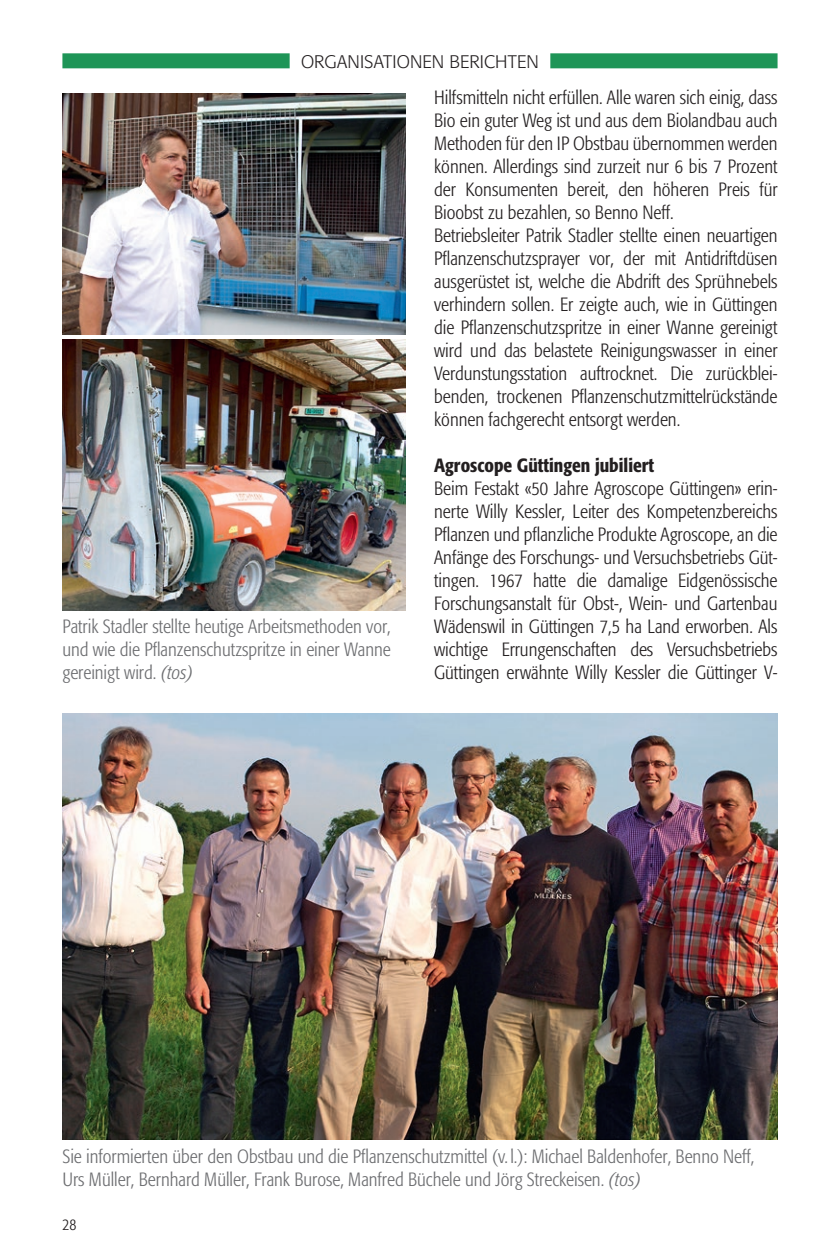
<style>
.page{position:relative;width:840px;height:1248px;background:#fff}
.page>*{position:absolute;margin:0;border:0;box-sizing:border-box;transform-origin:0 0}
.t1{font:300 condensed 19px/23px "Formata";color:#231f20}
.t2{font:300 condensed 19px/23px "Formata";color:#6c6d70}
.t3{font:500 condensed 19px "Formata";color:#231f20}
.t4{font:300 18px "Formata";letter-spacing:.005em;color:#231f20}
.t5{font:300 condensed 16px "Formata";color:#231f20}
.s1{font-style:italic}
</style>
<div class="page">
<div style="left:62px;top:53px;width:715px;height:15px;background:#1e9557"></div>
<div style="left:289px;top:52px;width:261px;height:18px;background:#fff"></div>
<img style="left:62px;top:339px;width:343px;height:271px">
<img style="left:62px;top:94px;width:343px;height:240px">
<img style="left:62px;top:713px;width:715px;height:426px">
<p class="t4" style="left:301px;top:51px;width:239px">ORGANISATIONEN BERICHTEN</p>
<p class="t2" style="left:62px;top:615px;width:330px;text-align:justify">Patrik Stadler stellte heutige Arbeitsmethoden vor, und wie die Pflanzenschutzspritze in einer Wanne gereinigt wird. <span class="s1">(tos)</span></p>
<p class="t1" style="left:434px;top:86px;width:345px">Hilfsmitteln nicht erfüllen. Alle waren sich einig, dass Bio ein guter Weg ist und aus dem Biolandbau auch Methoden für den IP Obstbau übernommen werden können. Allerdings sind zurzeit nur 6 bis 7 Prozent der Konsumenten bereit, den höheren Preis für Bioobst zu bezahlen, so Benno Neff.<br>Betriebsleiter Patrik Stadler stellte einen neuartigen Pflanzenschutzsprayer vor, der mit Antidriftdüsen ausgerüstet ist, welche die Abdrift des Sprühnebels verhindern sollen. Er zeigte auch, wie in Güttingen die Pflanzenschutzspritze in einer Wanne gereinigt wird und das belastete Reinigungswasser in einer Verdunstungsstation auftrocknet. Die zurückblei&shy;benden, trockenen Pflanzenschutzmittelrückstände können fachgerecht entsorgt werden.</p>
<p class="t3" style="left:434px;top:454px;width:221px">Agroscope Güttingen jubiliert</p>
<p class="t1" style="left:434px;top:477px;width:345px;text-align:justify">Beim Festakt «50 Jahre Agroscope Güttingen» erin&shy;nerte Willy Kessler, Leiter des Kompetenzbereichs Pflanzen und pflanzliche Produkte Agroscope, an die Anfänge des Forschungs- und Versuchsbetriebs Güt&shy;tingen. 1967 hatte die damalige Eidgenössische Forschungsanstalt für Obst-, Wein- und Gartenbau Wädenswil in Güttingen 7,5 ha Land erworben. Als wichtige Errungenschaften des Versuchsbetriebs Güttingen erwähnte Willy Kessler die Güttinger V-</p>
<p class="t2" style="left:62px;top:1144px;width:693px">Sie informierten über den Obstbau und die Pflanzenschutzmittel (v. l.): Michael Baldenhofer, Benno Neff,<br>Urs Müller, Bernhard Müller, Frank Burose, Manfred Büchele und Jörg Streckeisen. <span class="s1">(tos)</span></p>
<p class="t5" style="left:62px;top:1214px;width:15px">28</p>
</div>
